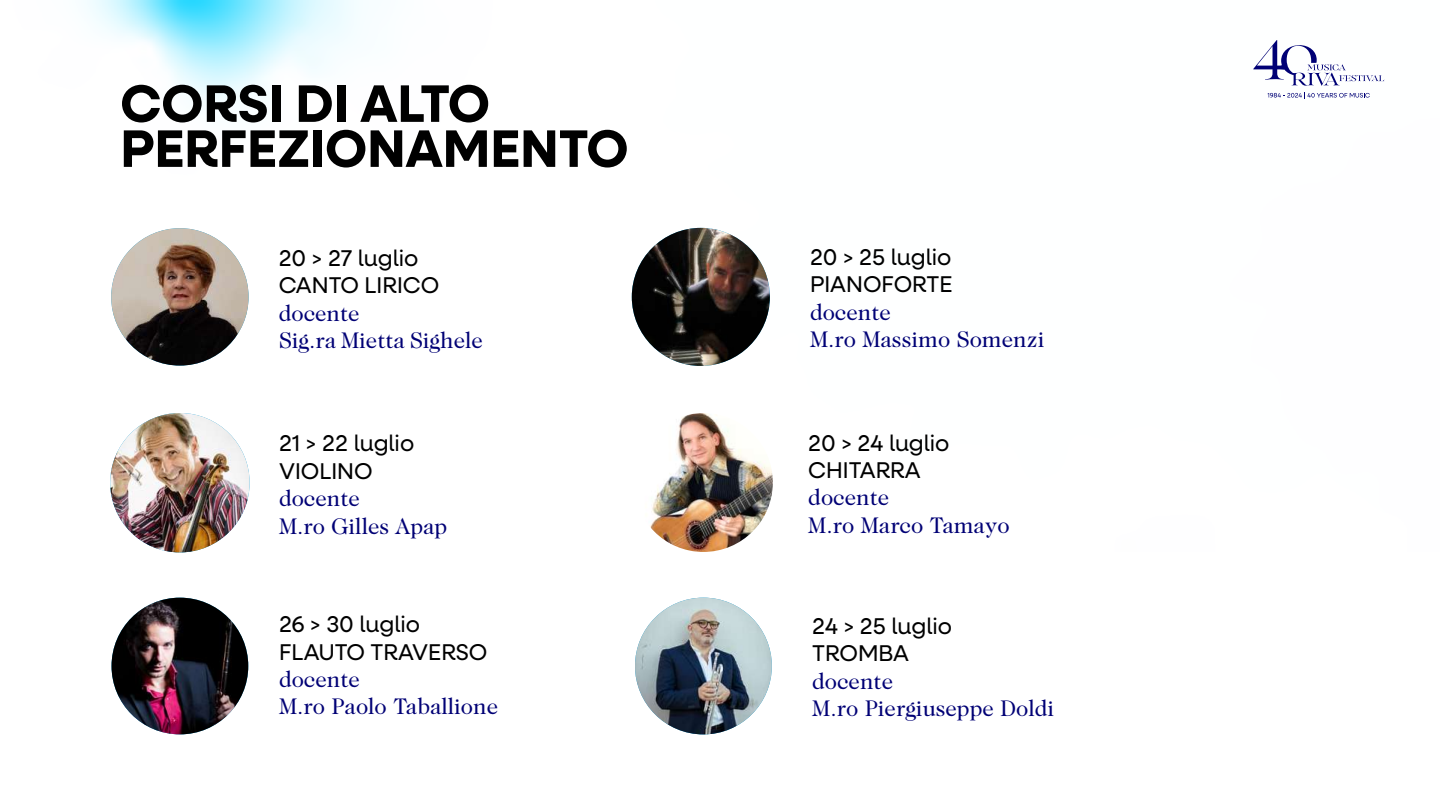
<style>
.page{position:relative;width:1440px;height:810px;background:#fff}
.page>*{position:absolute;margin:0;border:0;box-sizing:border-box;transform-origin:0 0}
.t1{font:700 52.88px/45px "Neulis Neue";color:#000}
.t2{font:22.88px/27.5px "Caslon 224 Std";color:#000075}
.t3{font:22.88px/27.5px "Neulis Neue";color:#000}
</style>
<div class="page">
<img style="left:85px;top:0;width:1300px;height:552px">
<img style="left:111px;top:228px;width:138px;height:138px;border-radius:69px">
<img style="left:632px;top:228px;width:138px;height:138px;border-radius:69px">
<img style="left:110px;top:413px;width:140px;height:139px;border-radius:70px">
<img style="left:634px;top:413px;width:139px;height:139px;border-radius:69px">
<img style="left:635px;top:598px;width:137px;height:136px;border-radius:68px">
<img style="left:112px;top:598px;width:136px;height:136px;border-radius:68px">
<svg style="left:1268px;top:93px;width:102px;height:6px"></svg>
<svg style="left:1253px;top:40px;width:131px;height:46px"></svg>
<h1 class="t1" style="left:120px;top:79px;width:510px">CORSI DI ALTO<br>PERFEZIONAMENTO</h1>
<p class="t3" style="left:279px;top:243px;width:162px">20 &gt; 27 luglio<br>CANTO LIRICO</p>
<p class="t2" style="left:279px;top:299px;width:206px">docente<br>Sig.ra Mietta Sighele</p>
<p class="t3" style="left:279px;top:429px;width:137px">21 &gt; 22 luglio<br>VIOLINO</p>
<p class="t2" style="left:279px;top:484px;width:170px">docente<br>M.ro Gilles Apap</p>
<p class="t3" style="left:279px;top:610px;width:210px">26 &gt; 30 luglio<br>FLAUTO TRAVERSO</p>
<p class="t2" style="left:279px;top:665px;width:221px">docente<br>M.ro Paolo Taballione</p>
<p class="t3" style="left:810px;top:242px;width:144px">20 &gt; 25 luglio<br>PIANOFORTE</p>
<p class="t2" style="left:810px;top:298px;width:236px">docente<br>M.ro Massimo Somenzi</p>
<p class="t3" style="left:808px;top:428px;width:143px">20 &gt; 24 luglio<br>CHITARRA</p>
<p class="t2" style="left:808px;top:484px;width:203px">docente<br>M.ro Marco Tamayo</p>
<p class="t3" style="left:812px;top:611px;width:141px">24 &gt; 25 luglio<br>TROMBA</p>
<p class="t2" style="left:812px;top:667px;width:244px">docente<br>M.ro Piergiuseppe Doldi</p>
</div>
